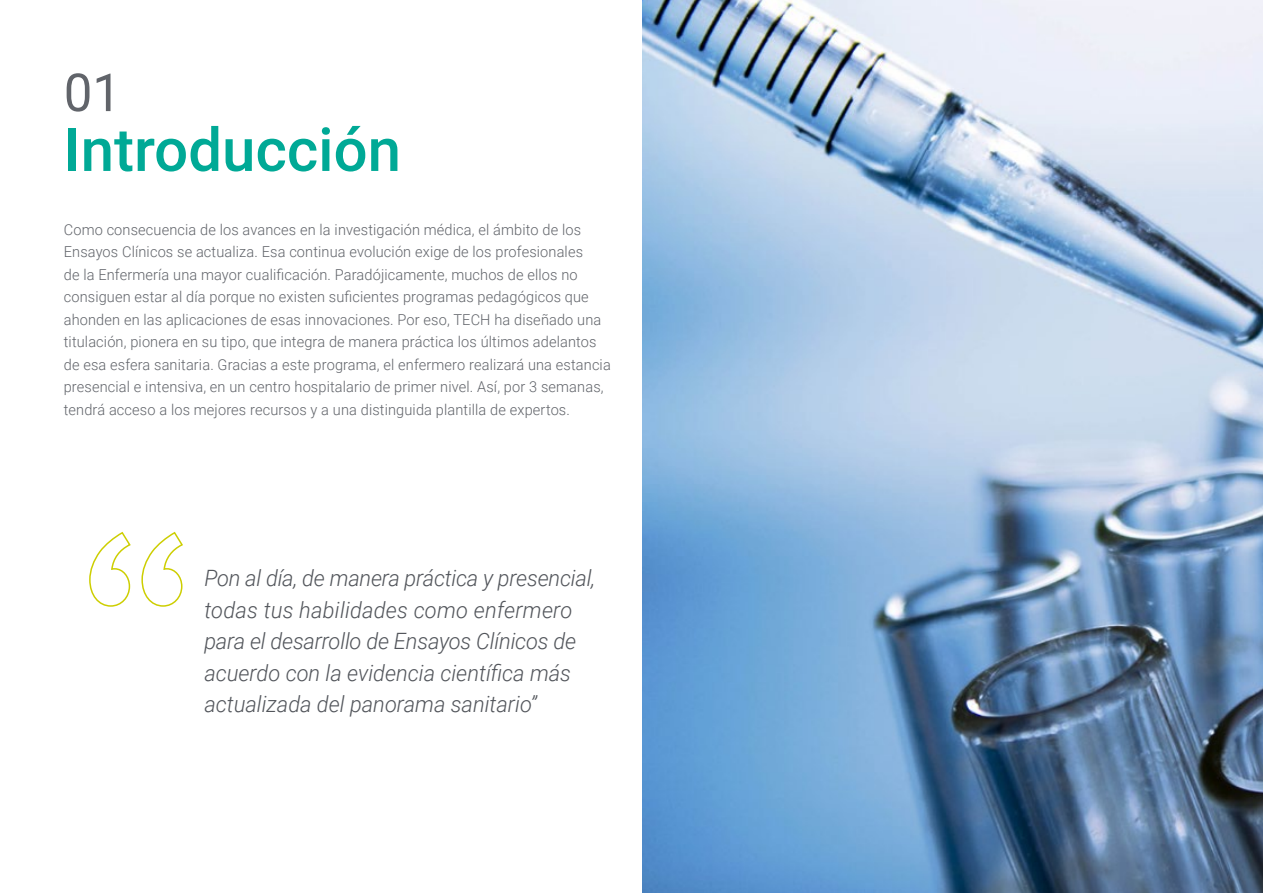
<style>
.page{position:relative;width:1263px;height:893px;background:#fff}
.page>*{position:absolute;margin:0;border:0;box-sizing:border-box;transform-origin:0 0}
.t1{font:500 60px "Roboto";color:#00a996}
.t2{font:52.5px "Roboto";color:#61646a}
.t3{font:italic 300 22.5px/31.5px "Roboto";color:#52555b}
.t4{font:300 15px/22.5px "Roboto";letter-spacing:.01em;color:#61646a}
</style>
<div class="page">
<svg style="left:89px;top:531px;width:94px;height:76px"></svg>
<img style="left:642px;top:0;width:621px;height:893px">
<h2 class="t2" style="left:64px;top:56px;width:59px">01</h2>
<h1 class="t1" style="left:64px;top:108px;width:339px">Introducción</h1>
<p class="t4" style="left:64px;top:217px;width:548px">Como consecuencia de los avances en la investigación médica, el ámbito de los Ensayos Clínicos se actualiza. Esa continua evolución exige de los profesionales<br>de la Enfermería una mayor cualificación. Paradójicamente, muchos de ellos no consiguen estar al día porque no existen suficientes programas pedagógicos que ahonden en las aplicaciones de esas innovaciones. Por eso, TECH ha diseñado una titulación, pionera en su tipo, que integra de manera práctica los últimos adelantos de esa esfera sanitaria. Gracias a este programa, el enfermero realizará una estancia presencial e intensiva, en un centro hospitalario de primer nivel. Así, por 3 semanas, tendrá acceso a los mejores recursos y a una distinguida plantilla de expertos.</p>
<h3 class="t3" style="left:204px;top:562px;width:393px">Pon al día, de manera práctica y presencial, todas tus habilidades como enfermero para el desarrollo de Ensayos Clínicos de acuerdo con la evidencia científica más actualizada del panorama sanitario”</h3>
</div>
